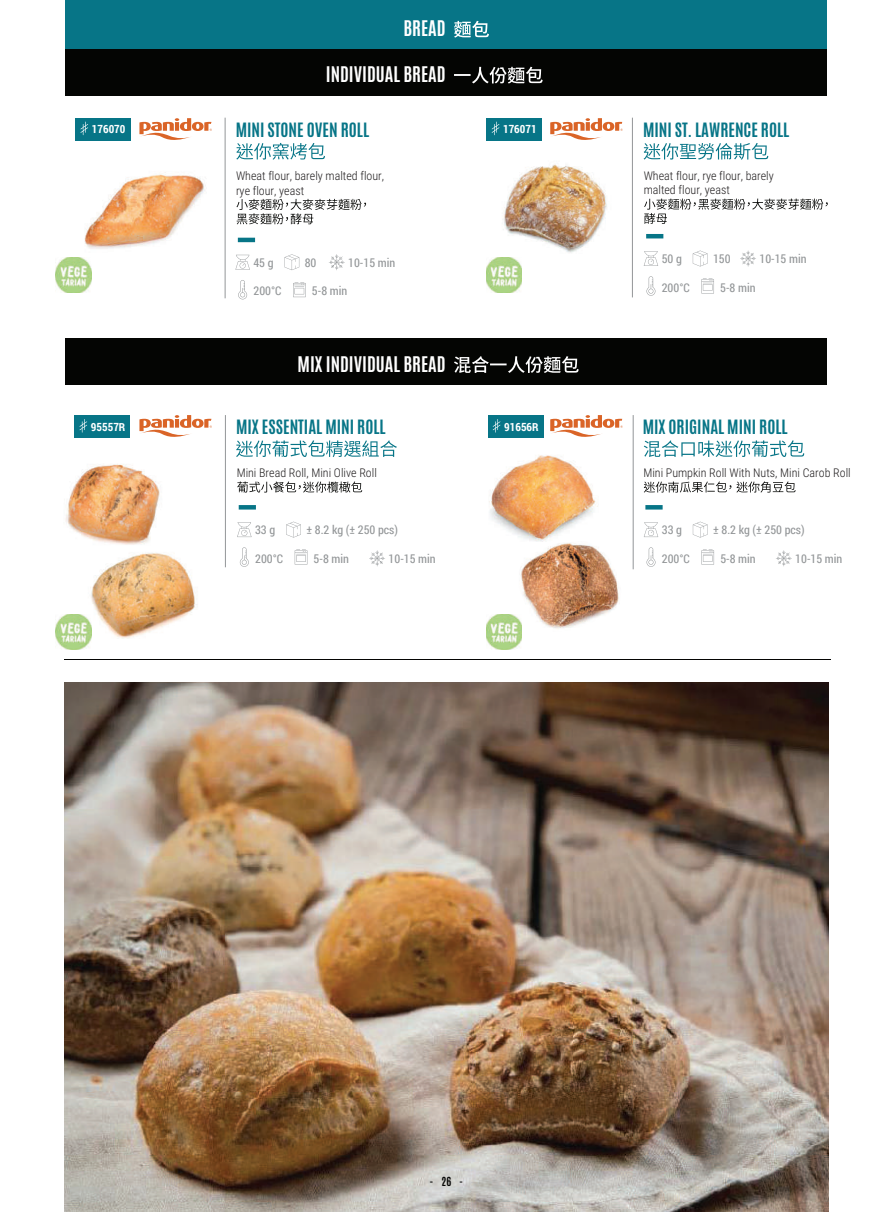
<style>
.page{position:relative;width:893px;height:1212px;background:#fff}
.page>*{position:absolute;margin:0;border:0;box-sizing:border-box;transform-origin:0 0}
.t1{font:700 18px "Antonio";color:#fff}
.t2{font:700 16.5px "Antonio";color:#077587}
.t3{font:300 12px/14.4px "Roboto Condensed";color:#201d1e}
.t4{font:12px "Roboto Condensed";color:#939698}
.t5{font:700 11.25px "Roboto Condensed";color:#fff}
.t6{font:700 10.5px "Antonio";color:#050504}
</style>
<div class="page">
<svg style="left:139px;top:118px;width:73px;height:22px"></svg>
<svg style="left:550px;top:118px;width:73px;height:22px"></svg>
<svg style="left:139px;top:415px;width:73px;height:22px"></svg>
<svg style="left:550px;top:415px;width:73px;height:22px"></svg>
<div style="left:66px;top:0;width:761px;height:49px;background:#077587"></div>
<svg style="left:454px;top:21px;width:35px;height:17px"></svg>
<div style="left:66px;top:49px;width:761px;height:46px;background:#040503"></div>
<svg style="left:454px;top:67px;width:89px;height:17px"></svg>
<div style="left:66px;top:338px;width:761px;height:46px;background:#040503"></div>
<svg style="left:454px;top:356px;width:125px;height:17px"></svg>
<img style="left:84px;top:172px;width:121px;height:77px">
<hr style="left:225px;top:118px;width:1px;height:180px;background:#939698">
<svg style="left:236px;top:143px;width:89px;height:17px"></svg>
<svg style="left:235px;top:255px;width:15px;height:15px"></svg>
<svg style="left:238px;top:280px;width:9px;height:19px"></svg>
<svg style="left:293px;top:282px;width:13px;height:15px"></svg>
<svg style="left:284px;top:254px;width:15px;height:16px"></svg>
<svg style="left:329px;top:254px;width:16px;height:16px"></svg>
<hr style="left:238px;top:238px;width:17px;height:4px;background:#077587">
<svg style="left:236px;top:199px;width:130px;height:25px"></svg>
<div style="left:76px;top:118px;width:55px;height:23px;background:#077587"></div>
<svg style="left:81px;top:122px;width:7px;height:13px"></svg>
<img style="left:503px;top:147px;width:161px;height:119px">
<div style="left:487px;top:118px;width:55px;height:23px;background:#077587"></div>
<svg style="left:492px;top:122px;width:7px;height:13px"></svg>
<hr style="left:632px;top:118px;width:1px;height:179px;background:#939698">
<svg style="left:644px;top:143px;width:124px;height:17px"></svg>
<svg style="left:644px;top:251px;width:14px;height:15px"></svg>
<svg style="left:646px;top:276px;width:9px;height:20px"></svg>
<svg style="left:701px;top:278px;width:13px;height:15px"></svg>
<svg style="left:693px;top:251px;width:15px;height:15px"></svg>
<svg style="left:740px;top:250px;width:16px;height:16px"></svg>
<hr style="left:646px;top:234px;width:17px;height:4px;background:#077587">
<svg style="left:644px;top:199px;width:184px;height:25px"></svg>
<img style="left:489px;top:455px;width:109px;height:86px">
<img style="left:521px;top:541px;width:98px;height:88px">
<svg style="left:644px;top:440px;width:160px;height:17px"></svg>
<hr style="left:633px;top:415px;width:1px;height:154px;background:#939698">
<svg style="left:644px;top:481px;width:152px;height:12px"></svg>
<svg style="left:644px;top:522px;width:14px;height:15px"></svg>
<svg style="left:646px;top:547px;width:9px;height:20px"></svg>
<svg style="left:701px;top:549px;width:13px;height:15px"></svg>
<svg style="left:693px;top:522px;width:15px;height:16px"></svg>
<svg style="left:776px;top:550px;width:16px;height:16px"></svg>
<svg style="left:645px;top:505px;width:18px;height:4px"></svg>
<div style="left:488px;top:415px;width:55px;height:23px;background:#077587"></div>
<svg style="left:493px;top:419px;width:7px;height:14px"></svg>
<img style="left:65px;top:464px;width:95px;height:81px">
<img style="left:90px;top:553px;width:107px;height:87px">
<svg style="left:236px;top:440px;width:161px;height:17px"></svg>
<hr style="left:225px;top:415px;width:1px;height:152px;background:#939698">
<svg style="left:237px;top:481px;width:125px;height:11px"></svg>
<svg style="left:237px;top:522px;width:15px;height:15px"></svg>
<svg style="left:240px;top:547px;width:9px;height:20px"></svg>
<svg style="left:295px;top:549px;width:12px;height:15px"></svg>
<svg style="left:286px;top:522px;width:15px;height:16px"></svg>
<svg style="left:369px;top:550px;width:16px;height:16px"></svg>
<svg style="left:239px;top:505px;width:17px;height:4px"></svg>
<div style="left:75px;top:415px;width:55px;height:23px;background:#077587"></div>
<svg style="left:80px;top:419px;width:7px;height:14px"></svg>
<img style="left:64px;top:682px;width:765px;height:530px">
<hr style="left:64px;top:659px;width:766px;height:1px;background:#040503">
<img style="left:56px;top:257px;width:35px;height:36px">
<img style="left:486px;top:257px;width:36px;height:36px">
<img style="left:56px;top:614px;width:35px;height:36px">
<img style="left:486px;top:614px;width:36px;height:36px">
<h1 class="t1" style="left:403px;top:15px;width:44px">BREAD</h1>
<h1 class="t1" style="left:326px;top:61px;width:121px">INDIVIDUAL BREAD</h1>
<p class="t5" style="left:92px;top:121px;width:35px">176070</p>
<p class="t5" style="left:503px;top:121px;width:35px">176071</p>
<h2 class="t2" style="left:643px;top:117px;width:148px">MINI ST. LAWRENCE ROLL</h2>
<h2 class="t2" style="left:236px;top:117px;width:135px">MINI STONE OVEN ROLL</h2>
<p class="t5" style="left:91px;top:419px;width:36px">95557R</p>
<p class="t3" style="left:236px;top:168px;width:150px">Wheat flour, barely malted flour, rye flour, yeast</p>
<p class="t3" style="left:644px;top:168px;width:132px">Wheat flour, rye flour, barely malted flour, yeast</p>
<p class="t4" style="left:348px;top:254px;width:49px">10-15 min</p>
<p class="t4" style="left:253px;top:254px;width:22px">45 g</p>
<p class="t4" style="left:305px;top:254px;width:13px">80</p>
<p class="t4" style="left:253px;top:283px;width:30px">200°C</p>
<p class="t4" style="left:312px;top:283px;width:37px">5-8 min</p>
<p class="t4" style="left:759px;top:250px;width:49px">10-15 min</p>
<p class="t4" style="left:662px;top:250px;width:22px">50 g</p>
<p class="t4" style="left:713px;top:250px;width:19px">150</p>
<p class="t4" style="left:662px;top:279px;width:30px">200°C</p>
<p class="t4" style="left:720px;top:279px;width:37px">5-8 min</p>
<h1 class="t1" style="left:298px;top:350px;width:150px">MIX INDIVIDUAL BREAD</h1>
<h2 class="t2" style="left:236px;top:414px;width:151px">MIX ESSENTIAL MINI ROLL</h2>
<p class="t5" style="left:504px;top:419px;width:36px">91656R</p>
<p class="t3" style="left:237px;top:465px;width:142px">Mini Bread Roll, Mini Olive Roll</p>
<h2 class="t2" style="left:643px;top:414px;width:146px">MIX ORIGINAL MINI ROLL</h2>
<p class="t3" style="left:643px;top:465px;width:209px">Mini Pumpkin Roll With Nuts, Mini Carob Roll</p>
<p class="t4" style="left:255px;top:522px;width:22px">33 g</p>
<p class="t4" style="left:306px;top:522px;width:93px">± 8.2 kg (± 250 pcs)</p>
<p class="t4" style="left:255px;top:550px;width:30px">200°C</p>
<p class="t4" style="left:389px;top:550px;width:49px">10-15 min</p>
<p class="t4" style="left:314px;top:550px;width:37px">5-8 min</p>
<p class="t4" style="left:662px;top:522px;width:22px">33 g</p>
<p class="t4" style="left:713px;top:522px;width:93px">± 8.2 kg (± 250 pcs)</p>
<p class="t4" style="left:662px;top:550px;width:30px">200°C</p>
<p class="t4" style="left:795px;top:550px;width:49px">10-15 min</p>
<p class="t4" style="left:720px;top:550px;width:37px">5-8 min</p>
<p class="t6" style="left:430px;top:1173px;width:35px">-26-</p>
</div>
